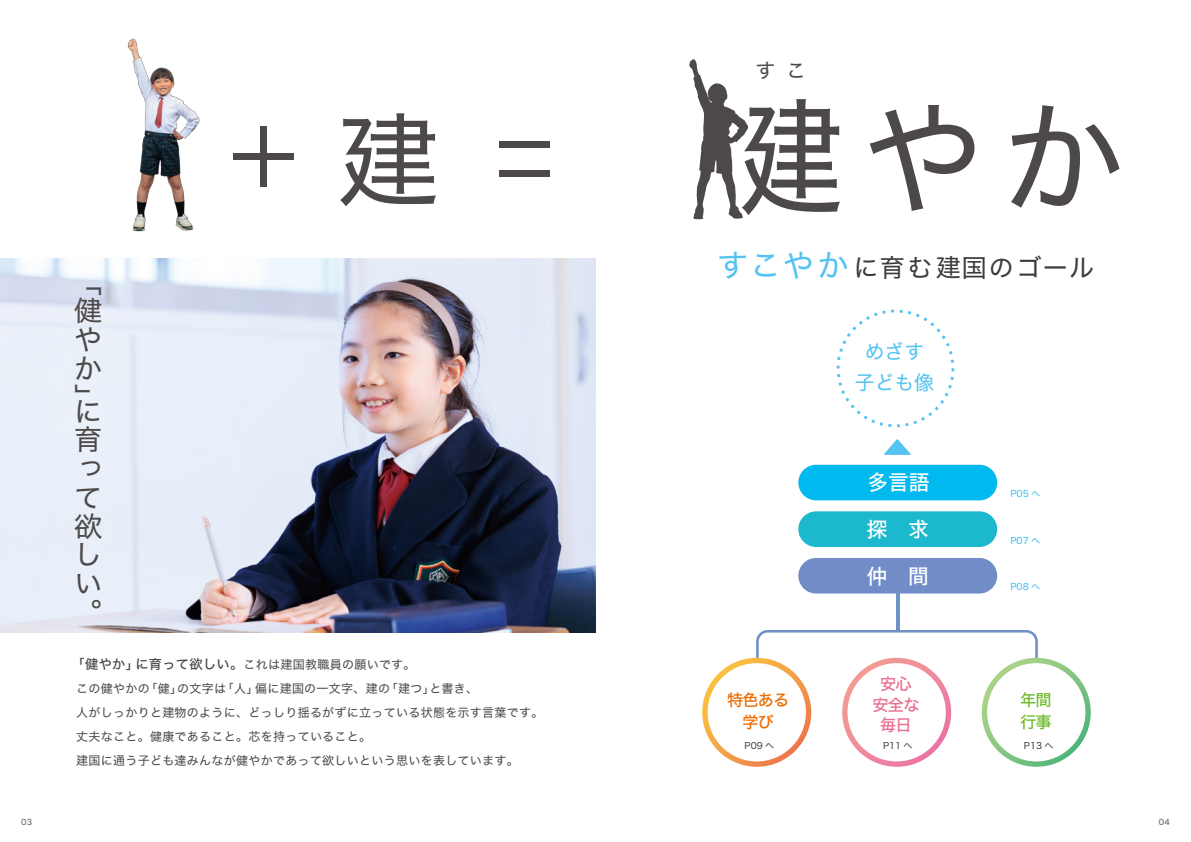
<style>
.page{position:relative;width:1191px;height:842px;background:#fff}
.page>*{position:absolute;margin:0;border:0;box-sizing:border-box;transform-origin:0 0}
.t1{font:122.7px "Hira Kaku Std W4";color:#4c4948}
.t2{font:102.5px "Hira Kaku Std W4";color:#4c4948}
.t3{font:28px/28.7px "Hira Kaku Std W4";color:#4c4948;text-align:justify}
.t4{font:25px "Hira Kaku Std W4";letter-spacing:.06em;color:#3e3a39}
.t5{font:20.7px "Hira Kaku Std W5";color:#fff}
.t6{font:20px "Hira Kaku Std W4";color:#4c4948}
.t7{font:19.8px/30.6px "Hira Kaku Std W4";color:#54c3f1;text-align:center}
.t8{font:16.2px/20.4px "Hira Kaku Std W5";letter-spacing:-.05em;color:#eb6d8e;text-align:center}
.t9{font:16.2px/22.2px "Hira Kaku Std W5";letter-spacing:-.05em;color:#ed6c00;text-align:center}
.t10{font:16.2px/22.2px "Hira Kaku Std W5";color:#6fba2c}
.t11{font:12px/24.1px "Hira Kaku Std W4";letter-spacing:.025em;color:#4c4948}
.t12{font:9px "Hira Kaku Std W5";color:#54c3f1}
.t13{font:9px "Hira Kaku Std W4";color:#3e3a39}
.t14{font:8px "Hira Kaku Std W4";color:#575554}
.s1{font-family:"Hira Kaku Std W5";font-size:13.2px}
.s2{font-size:31.2px;color:#54c3f1}
</style>
<div class="page">
<hr style="left:897px;top:578px;width:2px;height:53px;background:#6f93c6">
<svg style="left:756px;top:630px;width:281px;height:33px"></svg>
<svg style="left:842px;top:658px;width:109px;height:109px;background:#ef92a4"></svg>
<div style="left:847px;top:663px;width:98px;height:98px;background:#fff;border-radius:50%"></div>
<svg style="left:981px;top:658px;width:109px;height:109px;background:#8dca8c"></svg>
<div style="left:987px;top:663px;width:98px;height:98px;background:#fff;border-radius:50%"></div>
<div style="left:798px;top:558px;width:199px;height:35px;background:#718cc7;border-radius:18px"></div>
<div style="left:798px;top:511px;width:199px;height:36px;background:#1bb8ce;border-radius:18px"></div>
<div style="left:798px;top:465px;width:199px;height:35px;background:#00b9ef;border-radius:18px"></div>
<svg style="left:884px;top:439px;width:27px;height:16px"></svg>
<div style="left:233px;top:153px;width:61px;height:7px;background:#4c4948"></div>
<div style="left:499px;top:141px;width:51px;height:7px;background:#4c4948"></div>
<div style="left:499px;top:170px;width:51px;height:7px;background:#4c4948"></div>
<div style="left:260px;top:126px;width:7px;height:61px;background:#4c4948"></div>
<div style="left:836px;top:310px;width:118px;height:117px;border:3px dashed #54c3f1;border-radius:50%"></div>
<svg style="left:702px;top:658px;width:109px;height:109px;background:#f4a350"></svg>
<div style="left:707px;top:663px;width:99px;height:98px;background:#fff;border-radius:50%"></div>
<img style="left:0;top:258px;width:595px;height:374px">
<img style="left:127px;top:38px;width:73px;height:194px">
<svg style="left:689px;top:59px;width:151px;height:160px"></svg>
<h3 class="t6" style="left:755px;top:56px;width:52px">す　こ</h3>
<h2 class="t2" style="left:337px;top:83px;width:104px">建</h2>
<h1 class="t1" style="left:862px;top:65px;width:264px">やか</h1>
<h3 class="t3" style="left:74px;top:268px;width:29px">「健やか」</h3>
<h3 class="t3" style="left:74px;top:397px;width:29px">に育って欲しい。</h3>
<p class="t11" style="left:76px;top:652px;width:469px;text-indent:-5px"><span class="s1">「健やか」に育って欲しい。</span>これは建国教職員の願いです。<br>この健やかの「健」の文字は「人」偏に建国の一文字、建の「建つ」と書き、<br>人がしっかりと建物のように、どっしり揺るがずに立っている状態を示す言葉です。丈夫なこと。健康であること。芯を持っていること。<br>建国に通う子ども達みんなが健やかであって欲しいという思いを表しています。</p>
<h3 class="t4" style="left:717px;top:249px;width:378px"><span class="s2">すこやか</span>に育む建国のゴール</h3>
<h3 class="t9" style="left:727px;top:689px;width:64px">特色ある学び</h3>
<p class="t13" style="left:744px;top:739px;width:31px">P09 へ</p>
<h3 class="t7" style="left:855px;top:336px;width:81px">めざす子ども像</h3>
<h3 class="t5" style="left:867px;top:467px;width:64px">多言語</h3>
<h3 class="t5" style="left:866px;top:513px;width:64px">探　求</h3>
<h3 class="t5" style="left:866px;top:560px;width:64px">仲　間</h3>
<h3 class="t8" style="left:872px;top:674px;width:48px">安心安全な毎日</h3>
<p class="t12" style="left:1010px;top:487px;width:31px">P05 へ</p>
<p class="t12" style="left:1010px;top:533px;width:31px">P07 へ</p>
<p class="t12" style="left:1010px;top:580px;width:31px">P08 へ</p>
<h3 class="t10" style="left:1020px;top:689px;width:33px">年間行事</h3>
<p class="t13" style="left:883px;top:739px;width:31px">P11 へ</p>
<p class="t13" style="left:1024px;top:739px;width:31px">P13 へ</p>
<p class="t14" style="left:21px;top:816px;width:13px">03</p>
<p class="t14" style="left:1158px;top:816px;width:13px">04</p>
</div>
